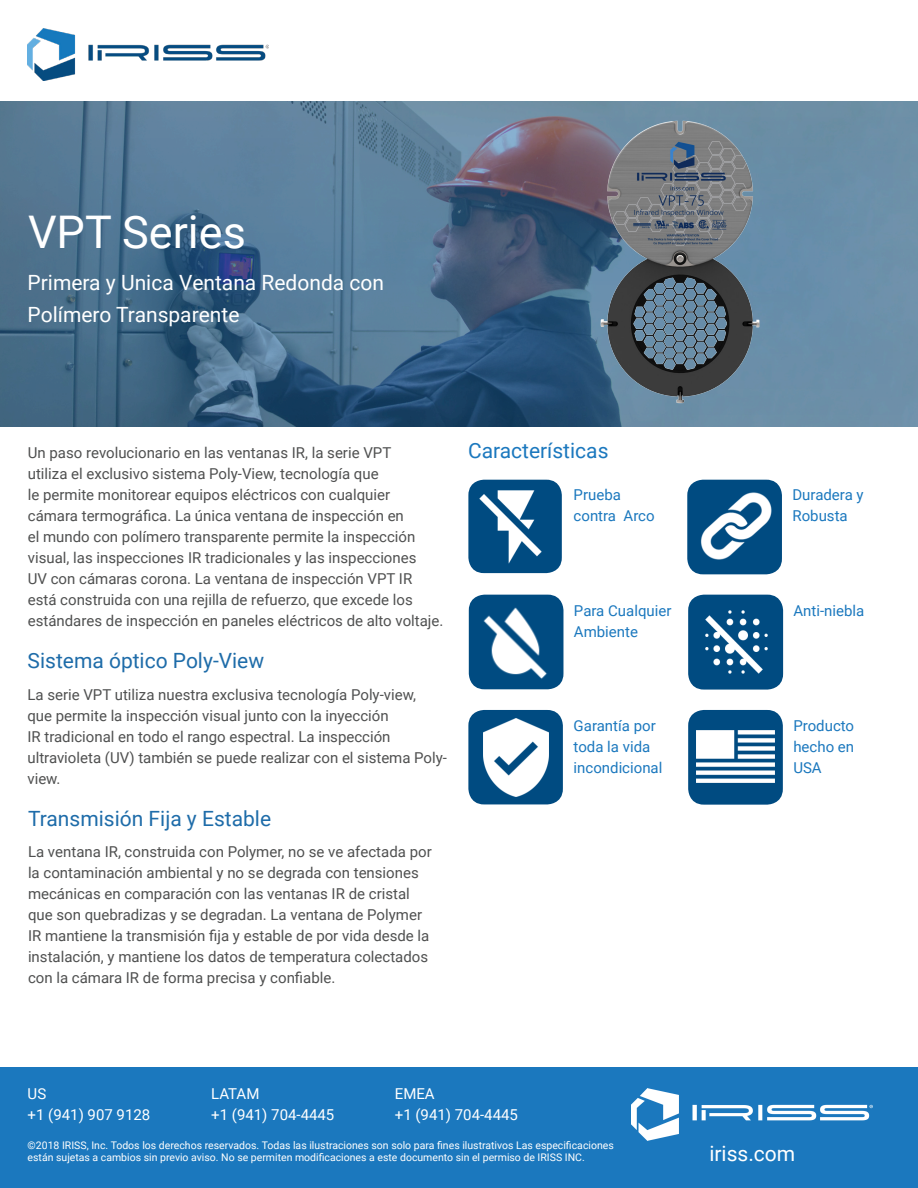
<style>
.page{position:relative;width:918px;height:1188px;background:#fff}
.page>*{position:absolute;margin:0;border:0;box-sizing:border-box;transform-origin:0 0}
.t1{font:45px "Roboto";color:#fff}
.Heading_5{font:21px/31.5px "Roboto";color:#fff}
.t2{font:21px "Roboto";color:#1e6ca9}
.t3{font:21px "Roboto";color:#1b78be}
.Body_Text_10pt{font:15px/21px "Roboto";color:#4f5050}
.t4{font:15px/21px "Roboto";color:#1b78be}
.t5{font:15px/21px "Roboto";color:#fff}
.t6{font:10.5px/12px "Roboto";color:#fff}
</style>
<div class="page">
<div style="left:0;top:1067px;width:918px;height:121px;background:#1b78be"></div>
<img style="left:28px;top:28px;width:241px;height:52px">
<svg style="left:631px;top:1088px;width:242px;height:53px"></svg>
<svg style="left:0;top:101px;width:918px;height:326px;background:#4f7390"></svg>
<img style="left:687px;top:480px;width:95px;height:94px">
<img style="left:471px;top:116px;width:421px;height:301px">
<div style="left:468px;top:480px;width:94px;height:93px;background:#004b81;border-radius:16px"></div>
<img style="left:473px;top:483px;width:87px;height:87px">
<div style="left:688px;top:595px;width:95px;height:95px;background:#004b81;border-radius:16px"></div>
<img style="left:705px;top:610px;width:63px;height:64px">
<div style="left:688px;top:710px;width:95px;height:95px;background:#004b81;border-radius:16px"></div>
<img style="left:697px;top:731px;width:77px;height:52px">
<div style="left:468px;top:710px;width:95px;height:94px;background:#004b81;border-radius:16px"></div>
<img style="left:484px;top:718px;width:64px;height:78px">
<img style="left:469px;top:596px;width:93px;height:93px">
<p class="t1" style="left:28px;top:201px;width:219px">VPT Series</p>
<p class="Heading_5" style="left:28px;top:266px;width:358px">Primera y Unica Ventana Redonda con<br>Polímero Transparente</p>
<p class="Body_Text_10pt" style="left:28px;top:442px;width:417px">Un paso revolucionario en las ventanas IR, la serie VPT<br>utiliza el exclusivo sistema Poly-View, tecnología que<br>le permite monitorear equipos eléctricos con cualquier cámara termográfica. La única ventana de inspección en<br>el mundo con polímero transparente permite la inspección visual, las inspecciones IR tradicionales y las inspecciones<br>UV con cámaras corona. La ventana de inspección VPT IR está construida con una rejilla de refuerzo, que excede los estándares de inspección en paneles eléctricos de alto voltaje.</p>
<p class="t2" style="left:28px;top:646px;width:238px">Sistema óptico Poly-View</p>
<p class="Body_Text_10pt" style="left:27px;top:683px;width:421px">La serie VPT utiliza nuestra exclusiva tecnología Poly-view,<br>que permite la inspección visual junto con la inyección<br>IR tradicional en todo el rango espectral. La inspección ultravioleta (UV) también se puede realizar con el sistema Poly&shy;view.</p>
<p class="t2" style="left:28px;top:803px;width:245px">Transmisión Fija y Estable</p>
<p class="Body_Text_10pt" style="left:28px;top:841px;width:405px">La ventana IR, construida con Polymer, no se ve afectada por la contaminación ambiental y no se degrada con tensiones mecánicas en comparación con las ventanas IR de cristal que son quebradizas y se degradan. La ventana de Polymer IR mantiene la transmisión fija y estable de por vida desde la instalación, y mantiene los datos de temperatura colectados con la cámara IR de forma precisa y confiable.</p>
<p class="t3" style="left:468px;top:436px;width:142px">Características</p>
<p class="t4" style="left:574px;top:484px;width:83px">Prueba contra Arco</p>
<p class="t4" style="left:574px;top:599px;width:99px">Para Cualquier<br>Ambiente</p>
<p class="t4" style="left:574px;top:715px;width:90px">Garantía por toda la vida incondicional</p>
<p class="t5" style="left:28px;top:1082px;width:124px">US<br>+1 (941) 907 9128</p>
<p class="t5" style="left:211px;top:1082px;width:125px">LATAM<br>+1 (941) 704-4445</p>
<p class="t5" style="left:395px;top:1082px;width:125px">EMEA<br>+1 (941) 704-4445</p>
<p class="t4" style="left:792px;top:484px;width:73px">Duradera y<br>Robusta</p>
<p class="t4" style="left:793px;top:599px;width:72px">Anti-niebla</p>
<p class="t4" style="left:793px;top:715px;width:62px;text-align:justify">Producto hecho en USA</p>
<p class="t6" style="left:28px;top:1139px;width:588px">©2018 IRISS, Inc. Todos los derechos reservados. Todas las ilustraciones son solo para fines ilustrativos Las especificaciones están sujetas a cambios sin previo aviso. No se permiten modificaciones a este documento sin el permiso de IRISS INC.</p>
<h2 class="Heading_5" style="left:709px;top:1137px;width:87px">iriss.com</h2>
</div>
